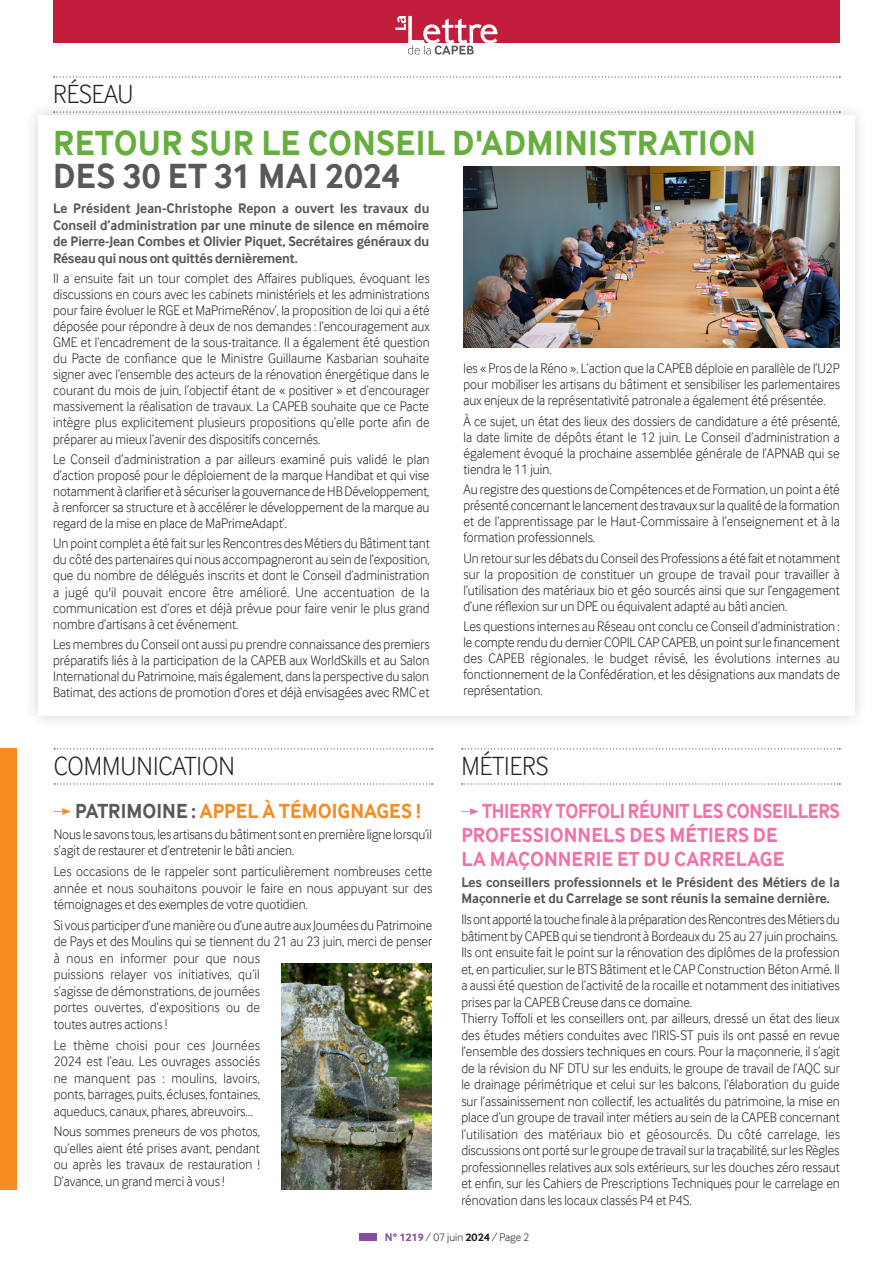
<style>
.page{position:relative;width:893px;height:1263px;background:#fff}
.page>*{position:absolute;margin:0;border:0;box-sizing:border-box;transform-origin:0 0}
.Titre_article{font:700 36px/33px "Inter Face";letter-spacing:.01em;color:#66ae3d;scale:.94 1}
.Chap_Paraph{font:300 27px "Inter Face";color:#231f20;scale:.94 1}
.Titre_article-2{font:700 21px/24px "Inter Face";color:#f171ab;scale:.88 1}
.Titre_article-3{font:700 21px "Inter Face";letter-spacing:.005em;color:#f68b1f;scale:.94 1}
.Textes_ok{font:300 14.25px/16px "Inter Face";color:#231f20;text-align:justify;scale:.94 1}
.Textes_ok-2{font:700 14.25px/16.5px "Inter Face";letter-spacing:-.01em;color:#57585a;text-align:justify;scale:.94 1}
.Titre_article-4{font:700 14.25px/16.5px "Inter Face";color:#57585a;scale:.94 1}
.t1{font:300 11.25px "Inter Face";color:#231f20}
.s1{color:#57585a}
.s2{font-weight:700;color:#854f9f}
.s3{font-weight:700}
</style>
<div class="page">
<div style="left:53px;top:0;width:787px;height:43px;background:#c21e3c"></div>
<svg style="left:395px;top:16px;width:102px;height:39px"></svg>
<div style="left:24px;top:100px;width:845px;height:630px;background:#231f20;opacity:.2"></div>
<div style="left:38px;top:115px;width:817px;height:601px;background:#fff"></div>
<svg style="left:54px;top:76px;width:786px;height:2px"></svg>
<svg style="left:54px;top:112px;width:786px;height:1px"></svg>
<img style="left:464px;top:166px;width:375px;height:182px">
<svg style="left:462px;top:748px;width:378px;height:1px"></svg>
<svg style="left:462px;top:783px;width:378px;height:1px"></svg>
<svg style="left:461px;top:808px;width:18px;height:7px"></svg>
<div style="left:0;top:748px;width:16px;height:442px;background:#f68b1f"></div>
<svg style="left:54px;top:748px;width:379px;height:1px"></svg>
<svg style="left:54px;top:783px;width:379px;height:1px"></svg>
<svg style="left:54px;top:808px;width:17px;height:7px"></svg>
<img style="left:281px;top:963px;width:151px;height:226px">
<div style="left:359px;top:1233px;width:17px;height:8px;background:#854f9f"></div>
<p class="Chap_Paraph" style="left:53px;top:79px;width:87px">RÉSEAU</p>
<p class="Titre_article" style="left:53px;top:127px;width:749px">RETOUR SUR LE CONSEIL D'ADMINISTRATION<br><span class="s1">DES 30 ET 31 MAI 2024</span></p>
<p class="Textes_ok-2" style="left:53px;top:200px;width:402px">Le Président Jean-Christophe Repon a ouvert les travaux du Conseil d’administration par une minute de silence en mémoire de Pierre-Jean Combes et Olivier Piquet, Secrétaires généraux du Réseau qui nous ont quittés dernièrement.</p>
<p class="Textes_ok" style="left:53px;top:270px;width:402px">Il a ensuite fait un tour complet des Affaires publiques, évoquant les discussions en cours avec les cabinets ministériels et les administrations pour faire évoluer le RGE et MaPrimeRénov’, la proposition de loi qui a été déposée pour répondre à deux de nos demandes : l’encouragement aux GME et l’encadrement de la sous-traitance. Il a également été question du Pacte de confiance que le Ministre Guillaume Kasbarian souhaite signer avec l’ensemble des acteurs de la rénovation énergétique dans le courant du mois de juin, l’objectif étant de « positiver » et d’encourager massivement la réalisation de travaux. La CAPEB souhaite que ce Pacte intègre plus explicitement plusieurs propositions qu’elle porte afin de préparer au mieux l’avenir des dispositifs concernés.</p>
<p class="Textes_ok" style="left:53px;top:451px;width:402px">Le Conseil d’administration a par ailleurs examiné puis validé le plan d’action proposé pour le déploiement de la marque Handibat et qui vise notamment à clarifier et à sécuriser la gouvernance de HB Développement, à renforcer sa structure et à accélérer le développement de la marque au regard de la mise en place de MaPrimeAdapt’.</p>
<p class="Textes_ok" style="left:53px;top:535px;width:402px">Un point complet a été fait sur les Rencontres des Métiers du Bâtiment tant du côté des partenaires qui nous accompagneront au sein de l’exposition, que du nombre de délégués inscrits et dont le Conseil d’administration a jugé qu'il pouvait encore être amélioré. Une accentuation de la communication est d’ores et déjà prévue pour faire venir le plus grand nombre d’artisans à cet événement.</p>
<p class="Textes_ok" style="left:53px;top:636px;width:402px">Les membres du Conseil ont aussi pu prendre connaissance des premiers préparatifs liés à la participation de la CAPEB aux WorldSkills et au Salon International du Patrimoine, mais également, dans la perspective du salon Batimat, des actions de promotion d’ores et déjà envisagées avec RMC et</p>
<p class="Textes_ok" style="left:463px;top:360px;width:402px">les « Pros de la Réno ». L’action que la CAPEB déploie en parallèle de l’U2P pour mobiliser les artisans du bâtiment et sensibiliser les parlementaires aux enjeux de la représentativité patronale a également été présentée.</p>
<p class="Textes_ok" style="left:463px;top:413px;width:402px">À ce sujet, un état des lieux des dossiers de candidature a été présenté, la date limite de dépôts étant le 12 juin. Le Conseil d’administration a également évoqué la prochaine assemblée générale de l’APNAB qui se tiendra le 11 juin.</p>
<p class="Textes_ok" style="left:463px;top:481px;width:402px">Au registre des questions de Compétences et de Formation, un point a été présenté concernant le lancement des travaux sur la qualité de la formation et de l’apprentissage par le Haut-Commissaire à l’enseignement et à la formation professionnels.</p>
<p class="Textes_ok" style="left:463px;top:550px;width:402px">Un retour sur les débats du Conseil des Professions a été fait et notamment sur la proposition de constituer un groupe de travail pour travailler à l’utilisation des matériaux bio et géo sourcés ainsi que sur l’engagement d’une réflexion sur un DPE ou équivalent adapté au bâti ancien.</p>
<p class="Textes_ok" style="left:463px;top:618px;width:402px">Les questions internes au Réseau ont conclu ce Conseil d’administration : le compte rendu du dernier COPIL CAP CAPEB, un point sur le financement des CAPEB régionales, le budget révisé, les évolutions internes au fonctionnement de la Confédération, et les désignations aux mandats de représentation.</p>
<p class="Chap_Paraph" style="left:54px;top:751px;width:194px">COMMUNICATION</p>
<p class="Titre_article-3" style="left:75px;top:799px;width:369px"><span class="s1">PATRIMOINE :</span> APPEL À TÉMOIGNAGES !</p>
<p class="Textes_ok" style="left:54px;top:826px;width:404px;line-height:16.5px">Nous le savons tous, les artisans du bâtiment sont en première ligne lorsqu’il s’agit de restaurer et d’entretenir le bâti ancien.</p>
<p class="Textes_ok" style="left:54px;top:863px;width:404px;line-height:16.5px">Les occasions de le rappeler sont particulièrement nombreuses cette année et nous souhaitons pouvoir le faire en nous appuyant sur des témoignages et des exemples de votre quotidien.</p>
<p class="Textes_ok" style="left:54px;top:917px;width:404px;line-height:16.5px;text-align:left">Si vous participer d’une manière ou d’une autre aux Journées du Patrimoine de Pays et des Moulins qui se tiennent du 21 au 23 juin, merci de penser à nous en informer pour que nous<br>puissions relayer vos initiatives, qu’il<br>s’agisse de démonstrations, de journées<br>portes ouvertes, d’expositions ou de<br>toutes autres actions !</p>
<p class="Textes_ok" style="left:54px;top:1036px;width:221px;line-height:16.5px">Le thème choisi pour ces Journées 2024 est l’eau. Les ouvrages associés ne manquent pas : moulins, lavoirs, ponts, barrages, puits, écluses, fontaines, aqueducs, canaux, phares, abreuvoirs…</p>
<p class="Textes_ok" style="left:54px;top:1123px;width:221px;line-height:16.5px">Nous sommes preneurs de vos photos, qu’elles aient été prises avant, pendant ou après les travaux de restauration !<br>D’avance, un grand merci à vous !</p>
<p class="Chap_Paraph" style="left:461px;top:751px;width:94px">MÉTIERS</p>
<p class="Titre_article-2" style="left:461px;top:799px;width:431px;text-indent:21px">THIERRY TOFFOLI RÉUNIT LES CONSEILLERS<br>PROFESSIONNELS DES MÉTIERS DE<br>LA MAÇONNERIE ET DU CARRELAGE</p>
<p class="Titre_article-4" style="left:461px;top:874px;width:404px">Les conseillers professionnels et le Président des Métiers de la<br>Maçonnerie et du Carrelage se sont réunis la semaine dernière.</p>
<p class="Textes_ok" style="left:461px;top:911px;width:404px;line-height:16.5px">Ils ont apporté la touche finale à la préparation des Rencontres des Métiers du bâtiment by CAPEB qui se tiendront à Bordeaux du 25 au 27 juin prochains.</p>
<p class="Textes_ok" style="left:461px;top:944px;width:404px;line-height:16.5px">Ils ont ensuite fait le point sur la rénovation des diplômes de la profession et, en particulier, sur le BTS Bâtiment et le CAP Construction Béton Armé. Il a aussi été question de l’activité de la rocaille et notamment des initiatives prises par la CAPEB Creuse dans ce domaine.</p>
<p class="Textes_ok" style="left:461px;top:1010px;width:404px;line-height:16.5px">Thierry Toffoli et les conseillers ont, par ailleurs, dressé un état des lieux des études métiers conduites avec l’IRIS-ST puis ils ont passé en revue l’ensemble des dossiers techniques en cours. Pour la maçonnerie, il s’agit de la révision du NF DTU sur les enduits, le groupe de travail de l’AQC sur le drainage périmétrique et celui sur les balcons, l’élaboration du guide sur l’assainissement non collectif, les actualités du patrimoine, la mise en place d’un groupe de travail inter métiers au sein de la CAPEB concernant l’utilisation des matériaux bio et géosourcés. Du côté carrelage, les discussions ont porté sur le groupe de travail sur la traçabilité, sur les Règles professionnelles relatives aux sols extérieurs, sur les douches zéro ressaut et enfin, sur les Cahiers de Prescriptions Techniques pour le carrelage en rénovation dans les locaux classés P4 et P4S.</p>
<p class="t1" style="left:385px;top:1231px;width:146px"><span class="s2">N° 1219</span> / 07 juin <span class="s3">2024</span> / Page 2</p>
</div>
